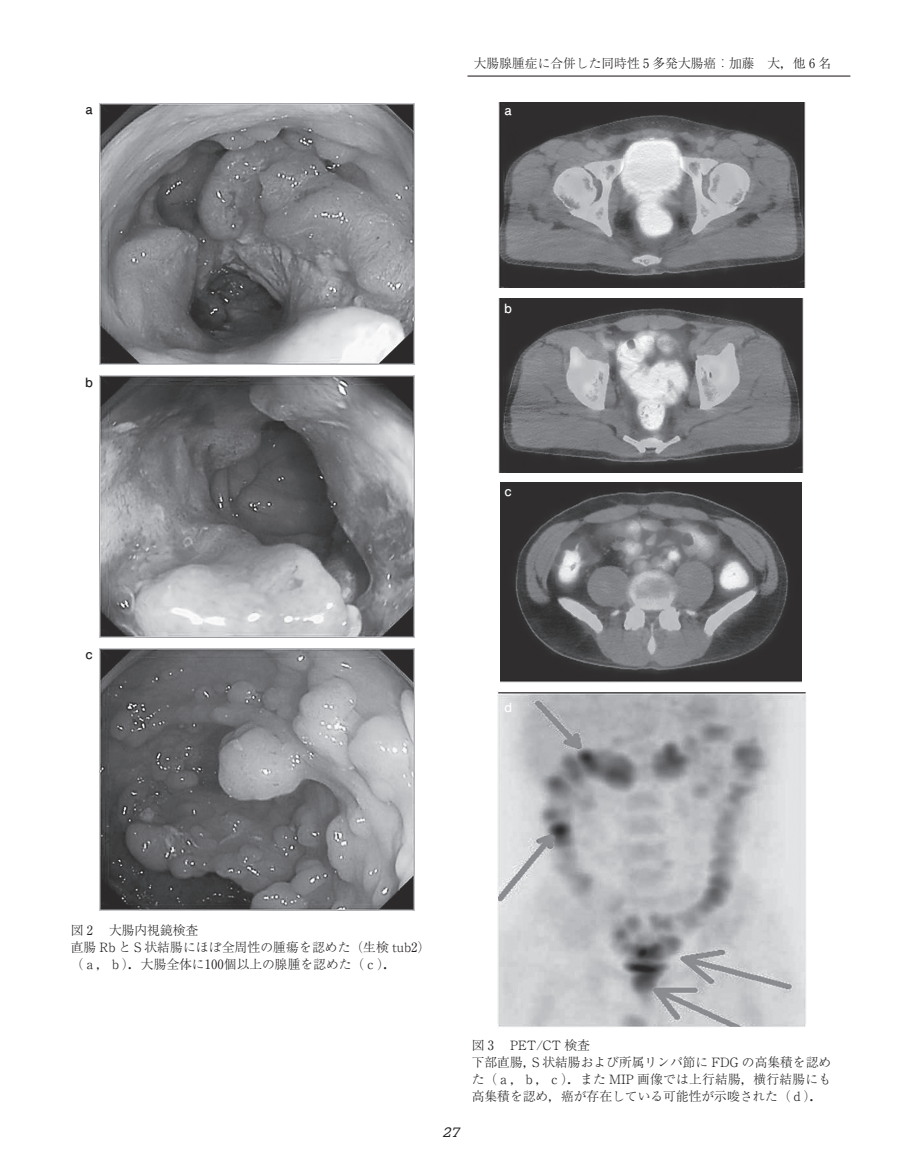
<style>
.page{position:relative;width:902px;height:1166px;background:#fff}
.page>*{position:absolute;margin:0;border:0;box-sizing:border-box;transform-origin:0 0}
._5_別組_図題{font:300 12.75px/17px "Ryumin Pr 5";color:#231f20}
.t1{font:700 12.75px "Futo Go B101 Pr 5";color:#fff}
.t2{font:700 12.75px "Futo Go B101 Pr 5";color:#231f20}
.t3{font:italic 12.75px "MO Suuji HA G Gn";color:#231f20}
.s1{font-family:"indd hoso minchou";font-weight:400}
</style>
<div class="page">
<hr style="left:467px;top:75px;width:383px;height:2px;background:#231f20">
<img style="left:100px;top:103px;width:314px;height:261px">
<img style="left:100px;top:375px;width:314px;height:262px">
<img style="left:100px;top:648px;width:314px;height:262px">
<img style="left:497px;top:691px;width:309px;height:336px">
<img style="left:498px;top:102px;width:307px;height:185px">
<img style="left:498px;top:298px;width:305px;height:174px">
<img style="left:500px;top:482px;width:301px;height:200px">
<p class="t2" style="left:83px;top:99px;width:14px">ａ</p>
<p class="t2" style="left:83px;top:371px;width:14px">ｂ</p>
<p class="t2" style="left:83px;top:644px;width:14px">ｃ</p>
<p class="_5_別組_図題" style="left:474px;top:53px;width:359px">大腸腺腫症に合併した同時性<span class="s1">５</span>多発大腸癌<span class="s1">：</span>加藤 大<span class="s1">，</span>他<span class="s1">６</span>名</p>
<p class="t1" style="left:501px;top:100px;width:14px">ａ</p>
<p class="t1" style="left:501px;top:297px;width:14px">ｂ</p>
<p class="t1" style="left:501px;top:481px;width:14px">ｃ</p>
<p class="t1" style="left:501px;top:696px;width:14px">ｄ</p>
<p class="_5_別組_図題" style="left:71px;top:920px;width:129px">図<span class="s1">２</span> 大腸内視鏡検査</p>
<p class="_5_別組_図題" style="left:71px;top:937px;width:361px">直腸 Rb とＳ状結腸にほぼ全周性の腫瘍を認めた<span class="s1">（</span>生検 tub<span class="s1">2）（</span>ａ<span class="s1">，</span>ｂ<span class="s1">）．</span>大腸全体に<span class="s1">100</span>個以上の腺腫を認めた<span class="s1">（</span>ｃ<span class="s1">）．</span></p>
<p class="t3" style="left:442px;top:1126px;width:21px">27</p>
<p class="_5_別組_図題" style="left:471px;top:1034px;width:120px">図<span class="s1">３</span> PET/CT 検査</p>
<p class="_5_別組_図題" style="left:471px;top:1051px;width:361px;text-align:justify">下部直腸<span class="s1">，</span>Ｓ状結腸および所属リンパ節に FDG の高集積を認めた<span class="s1">（</span>ａ<span class="s1">，</span>ｂ<span class="s1">，</span>ｃ<span class="s1">）．</span>また MIP 画像では上行結腸<span class="s1">，</span>横行結腸にも高集積を認め<span class="s1">，</span>癌が存在している可能性が示唆された<span class="s1">（</span>ｄ<span class="s1">）．</span></p>
</div>
